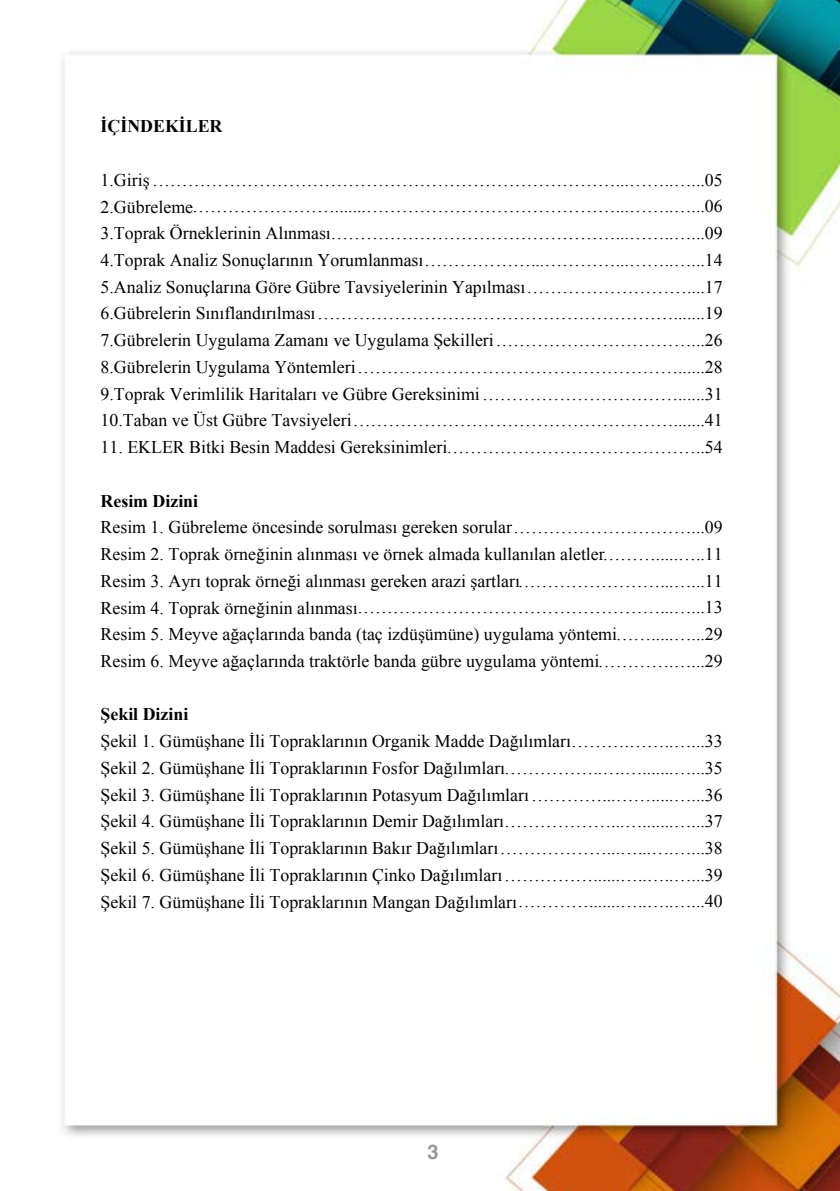
<style>
.page{position:relative;width:840px;height:1191px;background:#fff}
.page>*{position:absolute;margin:0;border:0;box-sizing:border-box;transform-origin:0 0}
.t1{font:700 20px "Helvetica";color:#939598}
.t2{font:17.8px/26.8px "Times New Roman";color:#000;text-align:justify}
.t3{font:700 17.8px "Times New Roman";color:#000}
</style>
<div class="page">
<img style="left:61px;top:0;width:778px;height:1191px">
<p class="t3" style="left:100px;top:114px;width:123px">İÇİNDEKİLER</p>
<p class="t2" style="left:100px;top:166px;width:623px">1.Giriş……………………………………………………………………...……..…...05<br>2.Gübreleme…………………….......……………………………………...……..…...06<br>3.Toprak Örneklerinin Alınması…………………………………………...……..…...09<br>4.Toprak Analiz Sonuçlarının Yorumlanması………………...…………...……..…...14<br>5.Analiz Sonuçlarına Göre Gübre Tavsiyelerinin Yapılması………………………....17<br>6.Gübrelerin Sınıflandırılması…………………………………………………….......19<br>7.Gübrelerin Uygulama Zamanı ve Uygulama Şekilleri……………………………...26<br>8.Gübrelerin Uygulama Yöntemleri………………………………………………......28<br>9.Toprak Verimlilik Haritaları ve Gübre Gereksinimi……………………………......31<br>10.Taban ve Üst Gübre Tavsiyeleri……………………………………………….......41</p>
<p class="t2" style="left:100px;top:433px;width:623px">11. EKLER Bitki Besin Maddesi Gereksinimleri……………………………………..54</p>
<p class="t3" style="left:100px;top:488px;width:99px">Resim Dizini</p>
<p class="t2" style="left:100px;top:513px;width:623px">Resim 1. Gübreleme öncesinde sorulması gereken sorular…………………………...09<br>Resim 2. Toprak örneğinin alınması ve örnek almada kullanılan aletler……….....…..11<br>Resim 3. Ayrı toprak örneği alınması gereken arazi şartları……………………...…...11<br>Resim 4. Toprak örneğinin alınması……………………………………………...…...13<br>Resim 5. Meyve ağaçlarında banda (taç izdüşümüne) uygulama yöntemi…….....…...29<br>Resim 6. Meyve ağaçlarında traktörle banda gübre uygulama yöntemi………….…...29</p>
<p class="t3" style="left:100px;top:702px;width:89px">Şekil Dizini</p>
<p class="t2" style="left:100px;top:727px;width:623px">Şekil 1. Gümüşhane İli Topraklarının Organik Madde Dağılımları……….……..…...33<br>Şekil 2. Gümüşhane İli Topraklarının Fosfor Dağılımları……………..….….......…...35<br>Şekil 3. Gümüşhane İli Topraklarının Potasyum Dağılımları…………...…….....…...36<br>Şekil 4. Gümüşhane İli Topraklarının Demir Dağılımları………………...….......…...37<br>Şekil 5. Gümüşhane İli Topraklarının Bakır Dağılımları………………...…...….…...38<br>Şekil 6. Gümüşhane İli Topraklarının Çinko Dağılımları……………......…..…..…...39<br>Şekil 7. Gümüşhane İli Topraklarının Mangan Dağılımları………….......…..…..…...40</p>
<p class="t1" style="left:427px;top:1135px;width:13px">3</p>
</div>
